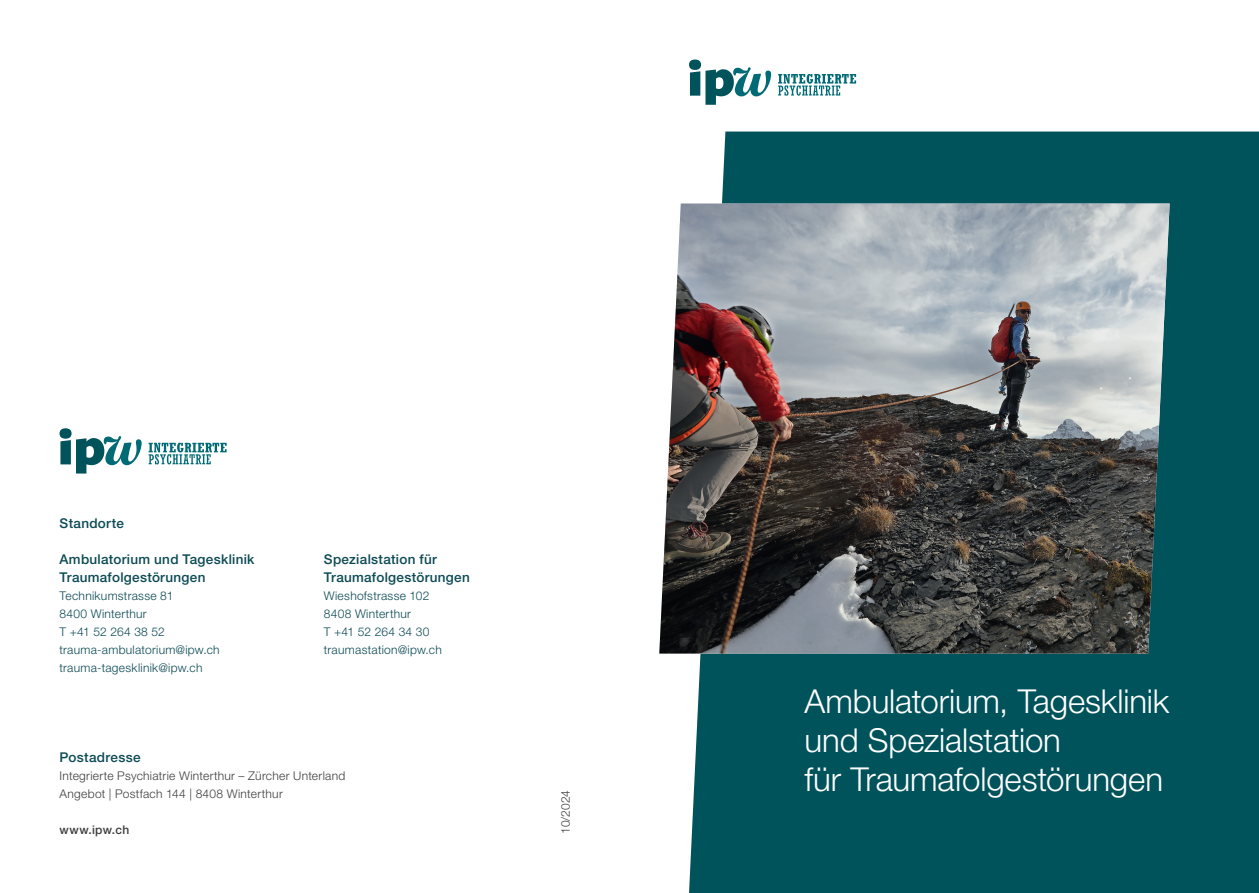
<style>
.page{position:relative;width:1259px;height:893px;background:#fff}
.page>*{position:absolute;margin:0;border:0;box-sizing:border-box;transform-origin:0 0}
._00_ipw_Haupttitel_Frontseite{font:300 33px "Helvetica Neue LT Pro";letter-spacing:-.005em;color:#fff}
._00_ipw_Untertitel{font:500 13.5px "Helvetica Neue LT Pro";letter-spacing:.02em;color:#0b4a54}
._00_ipw_Lauftext{font:300 12px "Helvetica Neue LT Pro";letter-spacing:.025em;color:#0b4a54}
._00_ipw_Lauftext-2{font:300 12px "Helvetica Neue LT Pro";letter-spacing:.025em;color:#3e3e3f}
._00_ipw_Lauftext-3{font:300 12px "Helvetica Neue LT Pro";color:#0b4a54}
._00_ipw_Lauftext-4{font:500 12px "Helvetica Neue LT Pro";letter-spacing:.025em;color:#3e3e3f}
</style>
<div class="page">
<div style="left:689px;top:132px;width:570px;height:761px;background:#00525b"></div>
<img style="left:659px;top:204px;width:510px;height:450px">
<svg style="left:778px;top:74px;width:78px;height:22px"></svg>
<svg style="left:689px;top:60px;width:82px;height:45px"></svg>
<svg style="left:149px;top:443px;width:78px;height:21px"></svg>
<svg style="left:60px;top:428px;width:82px;height:46px"></svg>
<p class="_00_ipw_Untertitel" style="left:60px;top:515px;width:66px">Standorte</p>
<p class="_00_ipw_Untertitel" style="left:60px;top:551px;width:196px">Ambulatorium und Tagesklinik</p>
<p class="_00_ipw_Untertitel" style="left:60px;top:569px;width:147px">Traumafolgestörungen</p>
<p class="_00_ipw_Lauftext" style="left:60px;top:588px;width:115px">Technikumstrasse 81</p>
<p class="_00_ipw_Lauftext" style="left:60px;top:606px;width:89px">8400 Winterthur</p>
<p class="_00_ipw_Lauftext-3" style="left:60px;top:624px;width:107px">T +41 52 264 38 52</p>
<p class="_00_ipw_Lauftext" style="left:60px;top:642px;width:162px">trauma-ambulatorium@ipw.ch</p>
<p class="_00_ipw_Lauftext" style="left:60px;top:660px;width:144px">trauma-tagesklinik@ipw.ch</p>
<p class="_00_ipw_Untertitel" style="left:324px;top:551px;width:114px">Spezialstation für</p>
<p class="_00_ipw_Untertitel" style="left:324px;top:569px;width:147px">Traumafolgestörungen</p>
<p class="_00_ipw_Lauftext" style="left:324px;top:588px;width:107px">Wieshofstrasse 102</p>
<p class="_00_ipw_Lauftext" style="left:324px;top:606px;width:89px">8408 Winterthur</p>
<p class="_00_ipw_Lauftext" style="left:324px;top:624px;width:107px">T +41 52 264 34 30</p>
<p class="_00_ipw_Lauftext" style="left:324px;top:642px;width:119px">traumastation@ipw.ch</p>
<p class="_00_ipw_Untertitel" style="left:60px;top:749px;width:83px">Postadresse</p>
<p class="_00_ipw_Lauftext-2" style="left:60px;top:768px;width:287px">Integrierte Psychiatrie Winterthur – Zürcher Unterland</p>
<p class="_00_ipw_Lauftext-2" style="left:60px;top:786px;width:225px">Angebot | Postfach 144 | 8408 Winterthur</p>
<p class="_00_ipw_Lauftext-4" style="left:60px;top:822px;width:71px">www.ipw.ch</p>
<p class="_00_ipw_Lauftext-2" style="left:558px;top:834px;width:45px;rotate:-90deg">10/2024</p>
<p class="_00_ipw_Haupttitel_Frontseite" style="left:804px;top:681px;width:366px">Ambulatorium, Tagesklinik</p>
<p class="_00_ipw_Haupttitel_Frontseite" style="left:804px;top:720px;width:258px">und Spezialstation</p>
<p class="_00_ipw_Haupttitel_Frontseite" style="left:804px;top:759px;width:360px">für Traumafolgestörungen</p>
</div>
